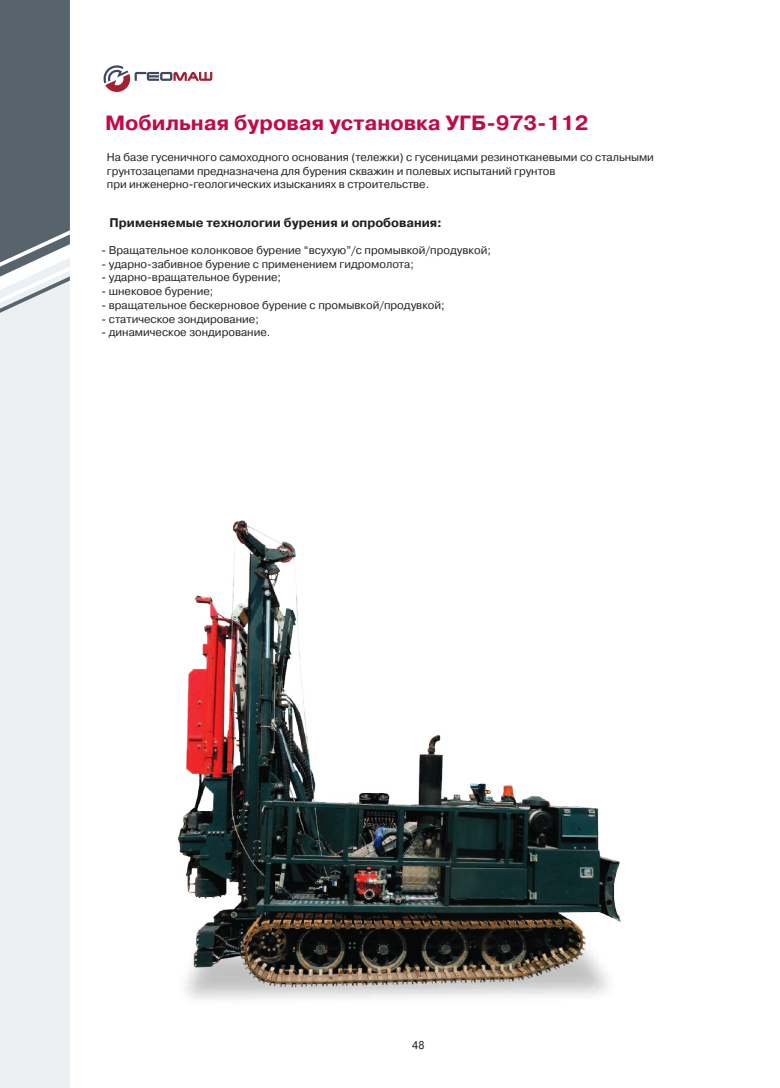
<style>
.page{position:relative;width:780px;height:1088px;background:#fff}
.page>*{position:absolute;margin:0;border:0;box-sizing:border-box;transform-origin:0 0}
.t1{font:700 20.62px "Pragmatica C";color:#c30a49}
.t2{font:700 12.5px "Pragmatica C";color:#231f20}
.t3{font:11.25px/13.8px "Pragmatica C";color:#231f20}
.t4{font:11.25px "Pragmatica C";color:#231f20;scale:.93 1}
</style>
<div class="page">
<div style="left:0;top:317px;width:70px;height:771px;background:#ecf0f2"></div>
<svg style="left:0;top:0;width:70px;height:317px;background:#727d84"></svg>
<svg style="left:103px;top:65px;width:109px;height:27px"></svg>
<img style="left:177px;top:520px;width:444px;height:480px">
<h1 class="t1" style="left:105px;top:114px;width:485px">Мобильная буровая установка УГБ-973-112</h1>
<p class="t3" style="left:107px;top:151px;width:548px">На базе гусеничного самоходного основания (тележки) с гусеницами резинотканевыми со стальными грунтозацепами предназначена для бурения скважин и полевых испытаний грунтов<br>при инженерно-геологических изысканиях в строительстве.</p>
<p class="t2" style="left:109px;top:218px;width:334px">Применяемые технологии бурения и опробования:</p>
<p class="t3" style="left:101px;top:244px;width:391px">- Вращательное колонковое бурение “всухую”/с промывкой/продувкой;</p>
<p class="t3" style="left:101px;top:258px;width:314px">- ударно-забивное бурение с применением гидромолота;</p>
<p class="t3" style="left:101px;top:271px;width:181px">- ударно-вращательное бурение;</p>
<p class="t3" style="left:101px;top:285px;width:113px">- шнековое бурение;</p>
<p class="t3" style="left:101px;top:299px;width:345px">- вращательное бескерновое бурение с промывкой/продувкой;</p>
<p class="t3" style="left:101px;top:313px;width:159px">- статическое зондирование;</p>
<p class="t3" style="left:101px;top:326px;width:170px">- динамическое зондирование.</p>
<p class="t4" style="left:412px;top:1041px;width:15px">48</p>
</div>
